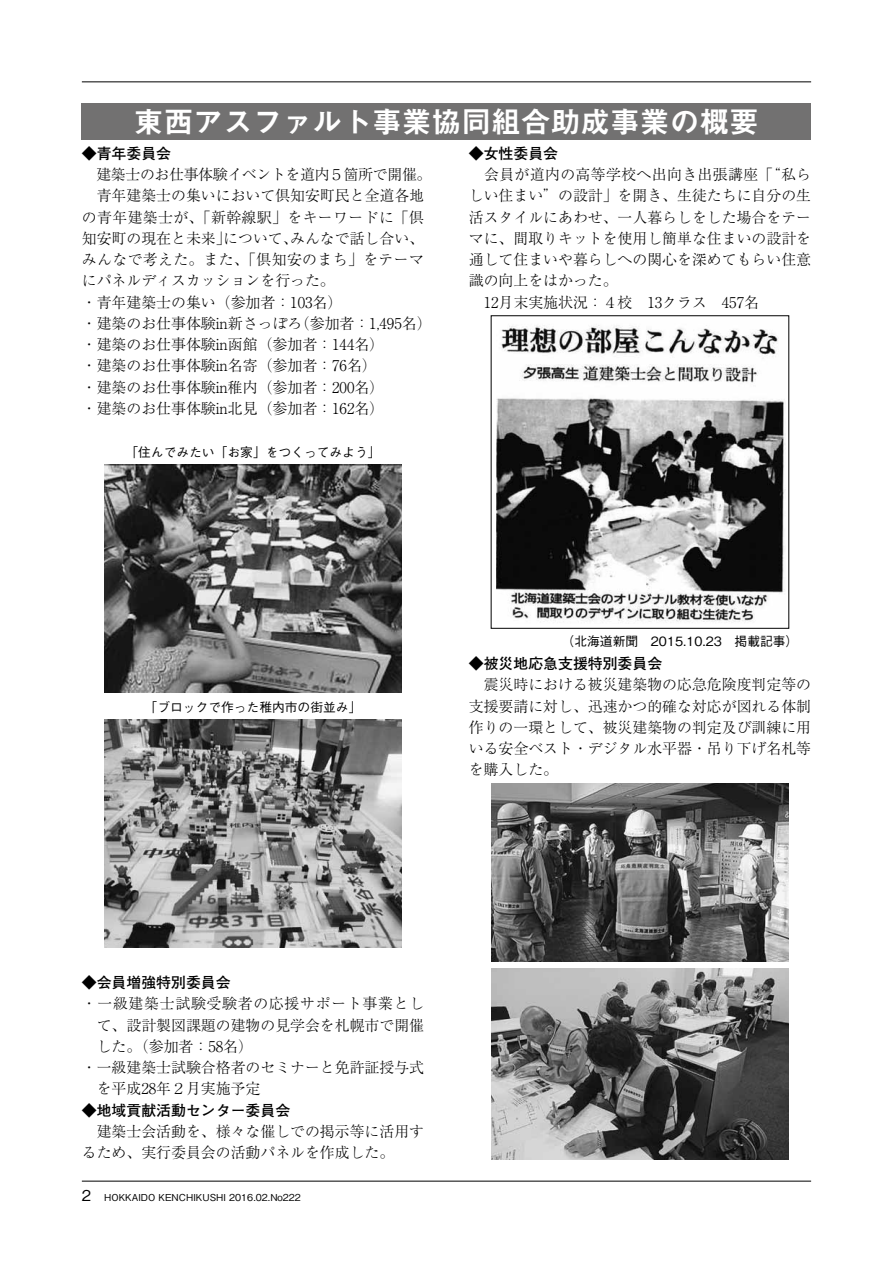
<style>
.page{position:relative;width:893px;height:1263px;background:#fff}
.page>*{position:absolute;margin:0;border:0;box-sizing:border-box;transform-origin:0 0}
.t1{font:29.7px "Midashi Go Pro MB31";color:#fff}
.t2{font:300 14.85px/21.3px "Ryumin Pro";color:#000}
.t3{font:700 14.85px "Futo Go B101 Pro";color:#000}
.t4{font:300 14.85px "Ryumin Pro";letter-spacing:.05em;color:#000}
.t5{font:500 12.75px "Gothic BBB Pro";color:#000}
.t6{font:500 9.6px "Gothic BBB Pro";color:#000}
.s1{font-size:14.85px}
</style>
<div class="page">
<hr style="left:82px;top:1181px;width:729px;height:1px;background:#000">
<hr style="left:82px;top:82px;width:729px;height:1px;background:#000">
<div style="left:82px;top:103px;width:729px;height:36px;background:#727171"></div>
<img style="left:104px;top:465px;width:298px;height:227px">
<img style="left:104px;top:720px;width:298px;height:227px">
<img style="left:496px;top:325px;width:289px;height:297px">
<img style="left:491px;top:783px;width:298px;height:178px">
<img style="left:491px;top:968px;width:298px;height:192px">
<h1 class="t1" style="left:134px;top:98px;width:627px">東西アスファルト事業協同組合助成事業の概要</h1>
<p class="t3" style="left:82px;top:141px;width:91px">◆青年委員会</p>
<p class="t2" style="left:82px;top:163px;width:351px">　建築士のお仕事体験イベントを道内５箇所で開催。　青年建築士の集いにおいて倶知安町民と全道各地の青年建築士が、「新幹線駅」をキーワードに「倶知安町の現在と未来」について、みんなで話し合い、みんなで考えた。また、「倶知安のまち」をテーマにパネルディスカッションを行った。<br>・青年建築士の集い（参加者：103名）<br>・建築のお仕事体験in新さっぽろ（参加者：1,495名）・建築のお仕事体験in函館（参加者：144名）<br>・建築のお仕事体験in名寄（参加者：76名）<br>・建築のお仕事体験in稚内（参加者：200名）<br>・建築のお仕事体験in北見（参加者：162名）</p>
<p class="t5" style="left:125px;top:442px;width:257px">「住んでみたい「お家」をつくってみよう」</p>
<p class="t3" style="left:469px;top:141px;width:91px">◆女性委員会</p>
<p class="t2" style="left:469px;top:163px;width:344px">　会員が道内の高等学校へ出向き出張講座「“私らしい住まい”の設計」を開き、生徒たちに自分の生活スタイルにあわせ、一人暮らしをした場合をテーマに、間取りキットを使用し簡単な住まいの設計を通して住まいや暮らしへの関心を深めてもらい住意識の向上をはかった。<br>　12月末実施状況：４校　13クラス　457名</p>
<p class="t5" style="left:145px;top:697px;width:218px">「ブロックで作った稚内市の街並み」</p>
<p class="t5" style="left:562px;top:631px;width:251px">（北海道新聞　2015.10.23　掲載記事）　</p>
<p class="t3" style="left:469px;top:651px;width:195px">◆被災地応急支援特別委員会</p>
<p class="t2" style="left:469px;top:673px;width:344px;text-align:justify">　震災時における被災建築物の応急危険度判定等の支援要請に対し、迅速かつ的確な対応が図れる体制作りの一環として、被災建築物の判定及び訓練に用いる安全ベスト・デジタル水平器・吊り下げ名札等を購入した。</p>
<p class="t3" style="left:82px;top:970px;width:150px">◆会員増強特別委員会</p>
<p class="t4" style="left:82px;top:992px;width:344px">・一級建築士試験受験者の応援サポート事業とし</p>
<p class="t2" style="left:97px;top:1013px;width:329px">て、設計製図課題の建物の見学会を札幌市で開催</p>
<p class="t2" style="left:97px;top:1034px;width:158px">した。（参加者：58名）</p>
<p class="t2" style="left:82px;top:1056px;width:344px">・一級建築士試験合格者のセミナーと免許証授与式</p>
<p class="t2" style="left:97px;top:1077px;width:165px">を平成28年２月実施予定</p>
<p class="t3" style="left:82px;top:1098px;width:210px">◆地域貢献活動センター委員会</p>
<p class="t2" style="left:82px;top:1119px;width:344px">　建築士会活動を、様々な催しでの掲示等に活用するため、実行委員会の活動パネルを作成した。</p>
<p class="t6" style="left:82px;top:1190px;width:221px"><span class="s1">2</span> HOKKAIDO KENCHIKUSHI 2016.02.No222</p>
</div>
